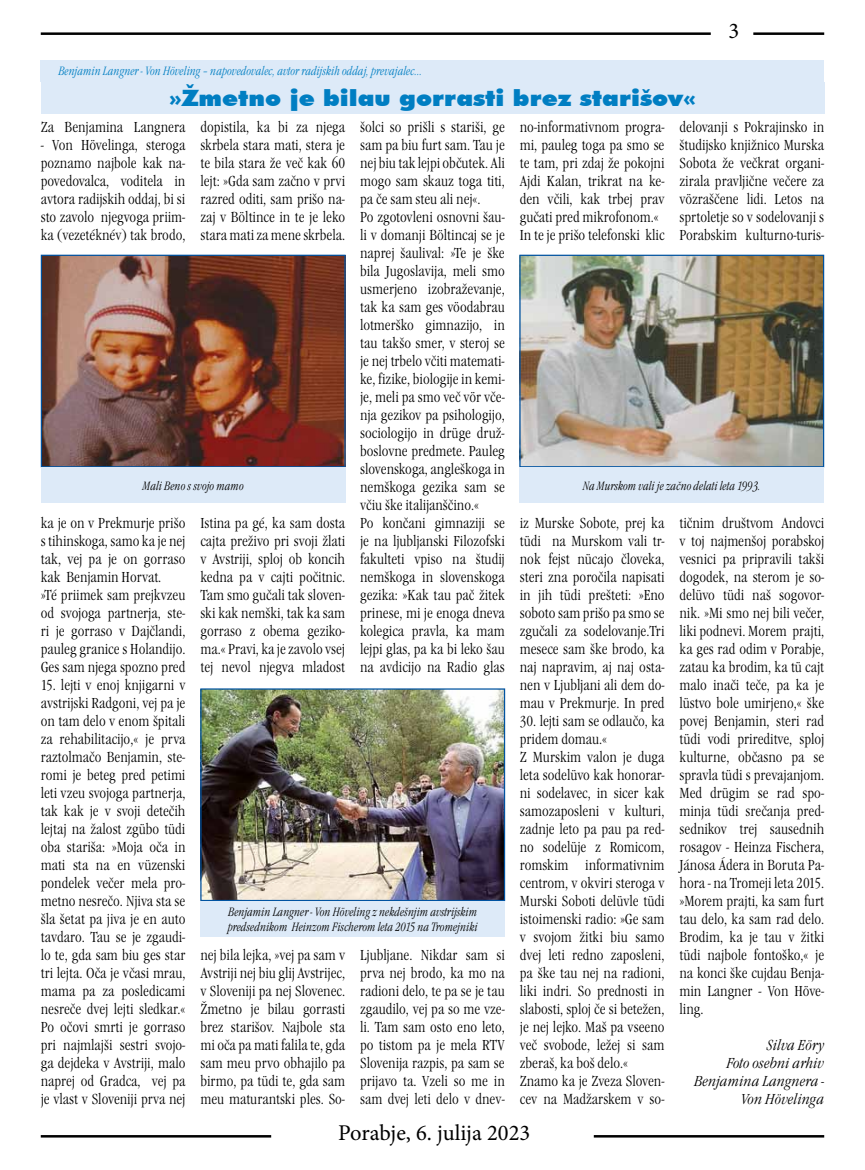
<style>
.page{position:relative;width:865px;height:1170px;background:#fff}
.page>*{position:absolute;margin:0;border:0;box-sizing:border-box;transform-origin:0 0}
.t1{font:900 22.5px "Futura BT";color:#007ec2;scale:1.1 1}
.t2{font:22.5px "Minion Pro";color:#000}
.t3{font:15px/18px "Garamond Itc TEE Ligh Cond";color:#000;text-align:justify}
.t4{font:15px/18px "Garamond Itc TEE Ligh Cond Ital";color:#000;text-align:right}
.t5{font:12.5px/15px "Garamond Itc TEE Ligh Cond Ital";color:#000;scale:.9 1}
.t6{font:12.5px "Garamond Itc TEE Ligh Cond Ital";color:#007ec2;scale:.9 1}
</style>
<div class="page">
<hr style="left:753px;top:32px;width:71px;height:3px;background:#000">
<hr style="left:41px;top:32px;width:669px;height:3px;background:#000">
<hr style="left:41px;top:1134px;width:230px;height:3px;background:#000">
<hr style="left:594px;top:1134px;width:230px;height:3px;background:#000">
<div style="left:41px;top:60px;width:783px;height:21px;background:#ddeaf8"></div>
<div style="left:41px;top:81px;width:783px;height:32px;background:#ddeaf8"></div>
<img style="left:43px;top:257px;width:300px;height:208px">
<div style="left:41px;top:255px;width:304px;height:212px;border:1px solid #0053a1"></div>
<div style="left:41px;top:467px;width:304px;height:36px;background:#ddeaf8"></div>
<img style="left:521px;top:257px;width:301px;height:208px">
<div style="left:519px;top:255px;width:305px;height:212px;border:1px solid #0053a1"></div>
<div style="left:519px;top:467px;width:305px;height:36px;background:#ddeaf8"></div>
<img style="left:202px;top:690px;width:301px;height:209px">
<div style="left:200px;top:688px;width:305px;height:213px;border:1px solid #0053a1"></div>
<div style="left:200px;top:901px;width:305px;height:35px;background:#ddeaf8"></div>
<p class="t6" style="left:58px;top:64px;width:405px">Benjamin Langner - Von Höveling – napovedovalec, avtor radijskih oddaj, prevajalec…</p>
<h1 class="t1" style="left:169px;top:84px;width:480px">»Žmetno je bilau gorrasti brez starišov«</h1>
<h1 class="t2" style="left:728px;top:15px;width:12px">3</h1>
<p class="t3" style="left:520px;top:118px;width:146px;text-align:left">no-informativnom progra&shy;mi, pauleg toga pa smo se te tam, pri zdaj že pokojni<br>Ajdi Kalan, trikrat na ke&shy;den včili, kak trbej prav gučati pred mikrofonom.«<br>In te je prišo telefonski klic</p>
<p class="t3" style="left:200px;top:118px;width:146px">dopistila, ka bi za njega skrbela stara mati, stera je te bila stara že več kak 60 lejt: »Gda sam začno v prvi razred oditi, sam prišo na&shy;zaj v Böltince in te je leko stara mati za mene skrbela.</p>
<p class="t3" style="left:360px;top:118px;width:146px;text-align:left">šolci so prišli s stariši, ge sam pa biu furt sam. Tau je nej biu tak lejpi občutek. Ali mogo sam skauz toga titi, pa če sam steu ali nej«.<br>Po zgotovleni osnovni šau&shy;li v domanji Böltincaj se je naprej šaulival: »Te je ške bila Jugoslavija, meli smo usmerjeno izobraževanje, tak ka sam ges vöodabrau lotmerško gimnazijo, in tau takšo smer, v steroj se je nej trbelo včiti matemati&shy;ke, fizike, biologije in kemi&shy;je, meli pa smo več vör vče&shy;nja gezikov pa psihologijo, sociologijo in drüge druž&shy;boslovne predmete. Pauleg slovenskoga, angleškoga in nemškoga gezika sam se včiu ške italijanščino.«<br>Po končani gimnaziji se je na ljubljanski Filozofski fakulteti vpiso na študij nemškoga in slovenskoga gezika: »Kak tau pač žitek prinese, mi je enoga dneva kolegica pravla, ka mam lejpi glas, pa ka bi leko šau na avdicijo na Radio glas</p>
<p class="t3" style="left:679px;top:118px;width:146px">delovanji s Pokrajinsko in študijsko knjižnico Murska Sobota že večkrat organi&shy;zirala pravljične večere za vözraščene lidi. Letos na sprtoletje so v sodelovanji s Porabskim kulturno-turis-</p>
<p class="t3" style="left:41px;top:118px;width:146px">Za Benjamina Langnera</p>
<p class="t3" style="left:41px;top:136px;width:146px">- Von Hövelinga, steroga poznamo najbole kak na&shy;povedovalca, voditela in avtora radijskih oddaj, bi si sto zavolo njegvoga priim&shy;ka (vezetéknév) tak brodo,</p>
<p class="t5" style="left:143px;top:478px;width:114px">Mali Beno s svojo mamo</p>
<p class="t5" style="left:583px;top:478px;width:199px">Na Murskom vali je začno delati leta 1993.</p>
<p class="t3" style="left:520px;top:514px;width:146px">iz Murske Sobote, prej ka tüdi na Murskom vali tr&shy;nok fejst nücajo človeka, steri zna poročila napisati in jih tüdi prešteti: »Eno soboto sam prišo pa smo se zgučali za sodelovanje.Tri mesece sam ške brodo, ka naj napravim, aj naj osta&shy;nen v Ljubljani ali dem do&shy;mau v Prekmurje. In pred</p>
<p class="t3" style="left:520px;top:712px;width:146px;text-align:left">30. lejti sam se odlaučo, ka pridem domau.«<br>Z Murskim valon je duga leta sodelüvo kak honorar&shy;ni sodelavec, in sicer kak samozaposleni v kulturi, zadnje leto pa pau pa red&shy;no sodelüje z Romicom, romskim informativnim centrom, v okviri steroga v<br>Murski Soboti delüvle tüdi istoimenski radio: »Ge sam v svojom žitki biu samo dvej leti redno zaposleni, pa ške tau nej na radioni, liki indri. So prednosti in slabosti, sploj če si betežen, je nej lejko. Maš pa vseeno več svobode, ležej si sam zberaš, ka boš delo.«<br>Znamo ka je Zveza Sloven&shy;cev na Madžarskem v so-</p>
<p class="t3" style="left:41px;top:514px;width:146px;text-align:left">ka je on v Prekmurje prišo s tihinskoga, samo ka je nej tak, vej pa je on gorraso kak Benjamin Horvat.<br>»Té priimek sam prejkvzeu od svojoga partnerja, ste&shy;ri je gorraso v Dajčlandi, pauleg granice s Holandijo.<br>Ges sam njega spozno pred</p>
<p class="t3" style="left:41px;top:676px;width:146px">15. lejti v enoj knjigarni v avstrijski Radgoni, vej pa je on tam delo v enom špitali za rehabilitacijo,« je prva raztolmačo Benjamin, ste&shy;romi je beteg pred petimi leti vzeu svojoga partnerja, tak kak je v svoji detečih lejtaj na žalost zgübo tüdi oba stariša: »Moja oča in mati sta na en vüzenski pondelek večer mela pro&shy;metno nesrečo. Njiva sta se šla šetat pa jiva je en auto tavdaro. Tau se je zgaudi&shy;lo te, gda sam biu ges star tri lejta. Oča je včasi mrau, mama pa za posledicami nesreče dvej lejti sledkar.« Po očovi smrti je gorraso pri najmlajši sestri svojo&shy;ga dejdeka v Avstriji, malo naprej od Gradca, vej pa je vlast v Sloveniji prva nej</p>
<p class="t3" style="left:200px;top:514px;width:146px">Istina pa gé, ka sam dosta cajta preživo pri svoji žlati v Avstriji, sploj ob koncih kedna pa v cajti počitnic.<br>Tam smo gučali tak sloven&shy;ski kak nemški, tak ka sam gorraso z obema geziko&shy;ma.« Pravi, ka je zavolo vsej tej nevol njegva mladost</p>
<p class="t3" style="left:679px;top:514px;width:146px">tičnim društvom Andovci v toj najmenšoj porabskoj vesnici pa pripravili takši dogodek, na sterom je so&shy;delüvo tüdi naš sogovor&shy;nik. »Mi smo nej bili večer, liki podnevi. Morem prajti, ka ges rad odim v Porabje, zatau ka brodim, ka tü cajt malo inači teče, pa ka je lüstvo bole umirjeno,« ške povej Benjamin, steri rad tüdi vodi prireditve, sploj kulturne, občasno pa se spravla tüdi s prevajanjom.<br>Med drügim se rad spo&shy;minja tüdi srečanja pred&shy;sednikov trej sausednih rosagov - Heinza Fischera, Jánosa Ádera in Boruta Pa&shy;hora - na Tromeji leta 2015. »Morem prajti, ka sam furt tau delo, ka sam rad delo.<br>Brodim, ka je tau v žitki tüdi najbole fontoško,« je na konci ške cujdau Benja&shy;min Langner - Von Höve&shy;ling.</p>
<p class="t4" style="left:694px;top:1036px;width:132px">Silva Eöry<br>Foto osebni arhiv<br>Benjamina Langnera -<br>Von Hövelinga</p>
<p class="t5" style="left:228px;top:904px;width:279px">Benjamin Langner - Von Höveling z nekdešnjim avstrijskim predsednikom Heinzom Fischerom leta 2015 na Tromejniki</p>
<p class="t3" style="left:200px;top:946px;width:146px">nej bila lejka, »vej pa sam v Avstriji nej biu glij Avstrijec, v Sloveniji pa nej Slovenec.<br>Žmetno je bilau gorrasti brez starišov. Najbole sta mi oča pa mati falila te, gda sam meu prvo obhajilo pa birmo, pa tüdi te, gda sam meu maturantski ples. So-</p>
<p class="t3" style="left:360px;top:946px;width:146px">Ljubljane. Nikdar sam si prva nej brodo, ka mo na radioni delo, te pa se je tau zgaudilo, vej pa so me vze&shy;li. Tam sam osto eno leto, po tistom pa je mela RTV Slovenija razpis, pa sam se prijavo ta. Vzeli so me in sam dvej leti delo v dnev-</p>
<h1 class="t2" style="left:338px;top:1117px;width:194px">Porabje, 6. julija 2023</h1>
</div>
